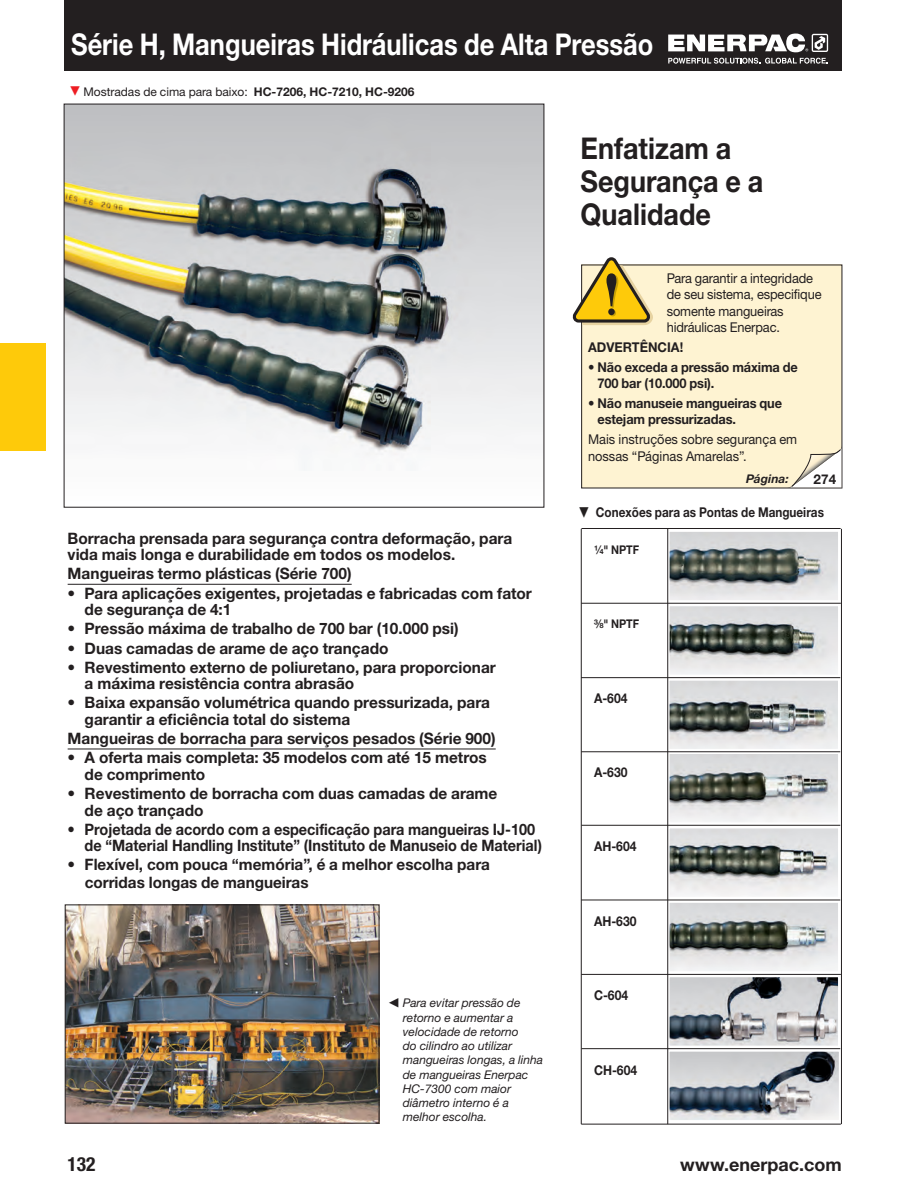
<style>
.page{position:relative;width:918px;height:1188px;background:#fff}
.page>*{position:absolute;margin:0;border:0;box-sizing:border-box;transform-origin:0 0}
.Header_L{font:700 30px "Helvetica Neue LTW1 G";color:#fff;scale:.85 1}
.Sub_Heading{font:700 30px/33px "Helvetica Neue LTW1 G";color:#231f20;scale:.9 1}
.t1{font:700 condensed 19.5px "Helvetica Neue LTW1 G";color:#231f20}
.t2{font:700 18px "Helvetica Neue LTW1 G";color:#231f20}
.Bullets-90{font:700 15.75px/16.5px "Helvetica Neue LTW1 G";color:#231f20}
.Bullets-90-2{font:700 15.75px/16.5px "Helvetica Neue LTW1 G";color:#231f20;scale:.94 1}
.Info_Box_Body-S-P{font:700 13.5px/16.5px "Helvetica Neue LTW1 G";letter-spacing:-.01em;color:#231f20;scale:.95 1}
.Info_Box_Body{font:13.5px/16.5px "Helvetica Neue LTW1 G";letter-spacing:-.01em;color:#231f20;scale:.95 1}
.Info_Box_Body-S-P-2{font:13.5px/16.5px "Helvetica Neue LTW1 G";color:#231f20;scale:.95 1}
.Info_Box_Body-S-P-3{font:700 13.5px "Helvetica Neue LTW1 G";letter-spacing:-.01em;color:#231f20;scale:.9 1}
.Info_Box_Body-S-P-4{font:700 13.5px "Helvetica Neue LTW1 G";letter-spacing:-.01em;color:#231f20;scale:.87 1}
.Info_Box_Heading{font:700 13.5px "Helvetica Neue LTW1 G";color:#231f20;scale:.95 1}
.Page{font:700 13.5px "Helvetica Neue LTW1 G";color:#231f20}
.Apps_CAPTION{font:italic 12px/14.2px "Helvetica Neue LTW1 G";color:#231f20}
.Glamr_CAPTION{font:12px "Helvetica Neue LTW1 G";color:#231f20}
.t3{font:700 12px "Helvetica Neue LTW1 G";color:#231f20;scale:.9 1}
.Page-2{font:italic 700 12px "Helvetica Neue LTW1 G";color:#231f20}
.s1{color:#ee1d23}
.s2{font-weight:700}
.s3{font-family:"Helvetica LT Std Fraction"}
</style>
<div class="page">
<div style="left:0;top:344px;width:46px;height:108px;background:#feca0a"></div>
<img style="left:671px;top:533px;width:166px;height:66px">
<div style="left:667px;top:529px;width:174px;height:74px;border:3px solid #fff"></div>
<img style="left:671px;top:607px;width:166px;height:67px">
<div style="left:667px;top:603px;width:174px;height:75px;border:3px solid #fff"></div>
<img style="left:671px;top:682px;width:166px;height:66px">
<div style="left:667px;top:678px;width:174px;height:74px;border:3px solid #fff"></div>
<img style="left:671px;top:755px;width:166px;height:66px">
<div style="left:667px;top:751px;width:174px;height:74px;border:3px solid #fff"></div>
<img style="left:671px;top:829px;width:166px;height:67px">
<div style="left:667px;top:825px;width:174px;height:75px;border:3px solid #fff"></div>
<img style="left:671px;top:904px;width:166px;height:66px">
<div style="left:667px;top:900px;width:174px;height:74px;border:3px solid #fff"></div>
<img style="left:671px;top:978px;width:166px;height:67px">
<div style="left:667px;top:974px;width:174px;height:75px;border:3px solid #fff"></div>
<img style="left:671px;top:1053px;width:167px;height:66px">
<div style="left:667px;top:1049px;width:175px;height:74px;border:3px solid #fff"></div>
<img style="left:66px;top:106px;width:476px;height:364px">
<hr style="left:581px;top:603px;width:260px;height:1px;background:#231f20">
<hr style="left:581px;top:677px;width:259px;height:1px;background:#231f20">
<hr style="left:581px;top:752px;width:259px;height:1px;background:#231f20">
<hr style="left:581px;top:825px;width:259px;height:1px;background:#231f20">
<hr style="left:581px;top:900px;width:259px;height:1px;background:#231f20">
<hr style="left:581px;top:974px;width:260px;height:1px;background:#231f20">
<hr style="left:581px;top:1048px;width:259px;height:1px;background:#231f20">
<hr style="left:581px;top:1124px;width:260px;height:1px;background:#231f20">
<hr style="left:582px;top:528px;width:259px;height:1px;background:#231f20">
<hr style="left:581px;top:529px;width:1px;height:595px;background:#231f20">
<hr style="left:667px;top:529px;width:1px;height:595px;background:#231f20">
<hr style="left:841px;top:529px;width:1px;height:595px;background:#231f20">
<img style="left:67px;top:906px;width:310px;height:216px">
<div style="left:65px;top:904px;width:314px;height:220px;border:1px solid #231f20"></div>
<div style="left:582px;top:265px;width:260px;height:223px;background:#fef3d2"></div>
<svg style="left:573px;top:257px;width:80px;height:68px"></svg>
<svg style="left:787px;top:445px;width:55px;height:44px"></svg>
<div style="left:64px;top:0;width:778px;height:71px;background:#231f20"></div>
<svg style="left:668px;top:34px;width:160px;height:18px"></svg>
<svg style="left:668px;top:58px;width:160px;height:6px"></svg>
<hr style="left:68px;top:584px;width:284px;height:1px;background:#231f20">
<hr style="left:68px;top:749px;width:428px;height:1px;background:#231f20">
<p class="Header_L" style="left:71px;top:26px;width:686px">Série H, Mangueiras Hidráulicas de Alta Pressão</p>
<p class="Glamr_CAPTION" style="left:69px;top:84px;width:347px"><span class="s1">▼</span> Mostradas de cima para baixo: <span class="s2">HC-7206, HC-7210, HC-9206</span></p>
<p class="Bullets-90" style="left:68px;top:530px;width:446px">Borracha prensada para segurança contra deformação, para vida mais longa e durabilidade em todos os modelos.</p>
<p class="Bullets-90" style="left:68px;top:566px;width:286px">Mangueiras termo plásticas (Série 700)</p>
<p class="Bullets-90" style="left:85px;top:585px;width:449px;text-indent:-17px">• Para aplicações exigentes, projetadas e fabricadas com fator de segurança de 4:1</p>
<p class="Bullets-90" style="left:68px;top:620px;width:393px">• Pressão máxima de trabalho de 700 bar (10.000 psi)</p>
<p class="Bullets-90" style="left:68px;top:640px;width:322px">• Duas camadas de arame de aço trançado</p>
<p class="Bullets-90" style="left:85px;top:659px;width:413px;text-indent:-17px">• Revestimento externo de poliuretano, para proporcionar a máxima resistência contra abrasão</p>
<p class="Bullets-90" style="left:85px;top:695px;width:407px;text-indent:-17px">• Baixa expansão volumétrica quando pressurizada, para garantir a eficiência total do sistema</p>
<p class="Bullets-90" style="left:68px;top:730px;width:430px">Mangueiras de borracha para serviços pesados (Série 900)</p>
<p class="Bullets-90" style="left:85px;top:749px;width:404px;text-indent:-17px">• A oferta mais completa: 35 modelos com até 15 metros de comprimento</p>
<p class="Bullets-90" style="left:85px;top:785px;width:414px;text-indent:-17px">• Revestimento de borracha com duas camadas de arame de aço trançado</p>
<p class="Bullets-90-2" style="left:85px;top:821px;width:488px;text-indent:-17px">• Projetada de acordo com a especificação para mangueiras IJ-100 de “Material Handling Institute” (Instituto de Manuseio de Material)</p>
<p class="Bullets-90" style="left:85px;top:856px;width:407px;line-height:17.2px;text-indent:-17px">• Flexível, com pouca “memória”, é a melhor escolha para corridas longas de mangueiras</p>
<p class="Apps_CAPTION" style="left:403px;top:996px;width:142px;text-indent:-15px">◀ Para evitar pressão de retorno e aumentar a velocidade de retorno<br>do cilindro ao utilizar mangueiras longas, a linha de mangueiras Enerpac<br>HC-7300 com maior diâmetro interno é a melhor escolha.</p>
<p class="Sub_Heading" style="left:581px;top:131px;width:204px">Enfatizam a<br>Segurança e a<br>Qualidade</p>
<p class="Info_Box_Body" style="left:667px;top:270px;width:164px">Para garantir a integridade de seu sistema, especifique somente mangueiras hidráulicas Enerpac.</p>
<p class="Info_Box_Heading" style="left:588px;top:339px;width:102px">ADVERTÊNCIA!</p>
<p class="Info_Box_Body-S-P" style="left:597px;top:359px;width:213px;text-indent:-9px">• Não exceda a pressão máxima de<br>700 bar (10.000 psi).</p>
<p class="Info_Box_Body-S-P" style="left:597px;top:395px;width:196px;text-indent:-9px">• Não manuseie mangueiras que estejam pressurizadas.</p>
<p class="Info_Box_Body-S-P-2" style="left:588px;top:431px;width:222px">Mais instruções sobre segurança em nossas “Páginas Amarelas”.</p>
<p class="Page-2" style="left:746px;top:471px;width:44px">Página:</p>
<p class="Page" style="left:814px;top:471px;width:24px">274</p>
<p class="Info_Box_Body-S-P-4" style="left:578px;top:504px;width:284px">▼ Conexões para as Pontas de Mangueiras</p>
<p class="t3" style="left:594px;top:542px;width:52px"><span class="s3">¼</span>" NPTF</p>
<p class="t3" style="left:594px;top:617px;width:52px"><span class="s3">⅜</span>" NPTF</p>
<p class="Info_Box_Body-S-P-3" style="left:594px;top:689px;width:39px">A-604</p>
<p class="Info_Box_Body-S-P-3" style="left:594px;top:764px;width:39px">A-630</p>
<p class="Info_Box_Body-S-P-3" style="left:594px;top:838px;width:49px">AH-604</p>
<p class="Info_Box_Body-S-P-3" style="left:594px;top:913px;width:49px">AH-630</p>
<p class="Info_Box_Body-S-P-3" style="left:594px;top:987px;width:40px">C-604</p>
<p class="Info_Box_Body-S-P-3" style="left:594px;top:1062px;width:50px">CH-604</p>
<p class="t1" style="left:68px;top:1153px;width:30px">132</p>
<p class="t2" style="left:680px;top:1153px;width:163px">www.enerpac.com</p>
</div>
